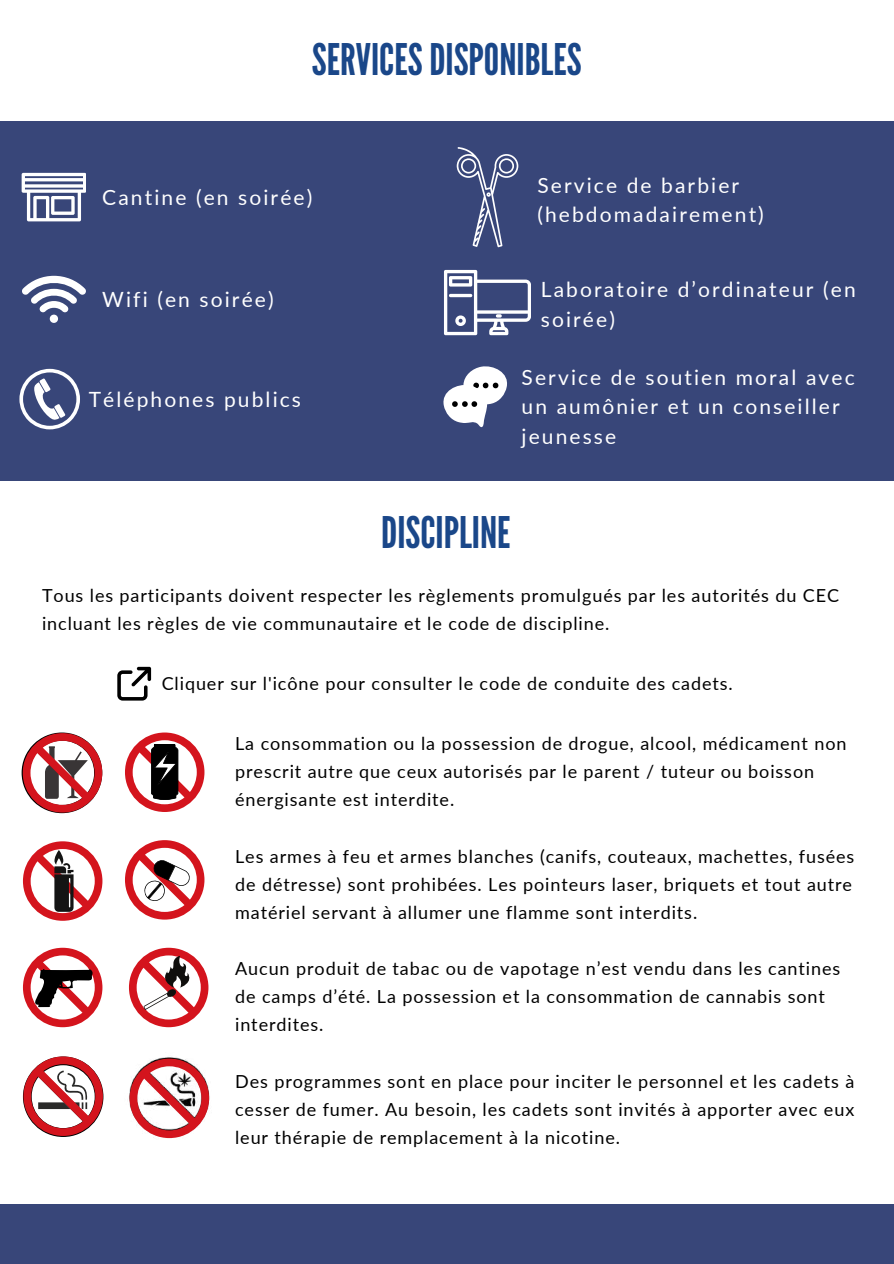
<style>
.page{position:relative;width:894px;height:1264px;background:#fff}
.page>*{position:absolute;margin:0;border:0;box-sizing:border-box;transform-origin:0 0}
.t1{font:43.5px "League Gothic";color:#1a4789}
.t2{font:21px/29.2px "Lato";letter-spacing:.1em;color:#fff}
.t3{font:18px/28.2px "Lato";letter-spacing:.05em;color:#000}
</style>
<div class="page">
<div style="left:0;top:122px;width:893px;height:359px;background:#384679"></div>
<svg style="left:22px;top:173px;width:64px;height:48px"></svg>
<svg style="left:456px;top:147px;width:62px;height:100px"></svg>
<svg style="left:22px;top:276px;width:64px;height:47px"></svg>
<svg style="left:19px;top:369px;width:61px;height:60px"></svg>
<svg style="left:443px;top:366px;width:64px;height:61px"></svg>
<svg style="left:23px;top:947px;width:79px;height:80px"></svg>
<svg style="left:129px;top:947px;width:79px;height:80px"></svg>
<svg style="left:125px;top:840px;width:79px;height:79px"></svg>
<svg style="left:125px;top:732px;width:79px;height:80px"></svg>
<svg style="left:117px;top:667px;width:34px;height:33px"></svg>
<svg style="left:444px;top:270px;width:86px;height:65px"></svg>
<div style="left:0;top:1204px;width:893px;height:59px;background:#384679"></div>
<svg style="left:22px;top:732px;width:80px;height:81px"></svg>
<img style="left:129px;top:1057px;width:81px;height:82px">
<svg style="left:130px;top:1058px;width:79px;height:80px"></svg>
<svg style="left:23px;top:1056px;width:80px;height:80px"></svg>
<svg style="left:23px;top:841px;width:79px;height:79px"></svg>
<h1 class="t1" style="left:312px;top:34px;width:271px">SERVICESDISPONIBLES</h1>
<p class="t2" style="left:102px;top:182px;width:211px">Cantine (en soirée)</p>
<p class="t2" style="left:537px;top:170px;width:228px">Service de barbier (hebdomadairement)</p>
<p class="t2" style="left:102px;top:284px;width:173px">Wifi (en soirée)</p>
<p class="t2" style="left:89px;top:384px;width:214px">Téléphones publics</p>
<p class="t2" style="left:540px;top:275px;width:316px">Laboratoire d’ordinateur (en soirée)</p>
<p class="t2" style="left:521px;top:362px;width:334px">Service de soutien moral avec un aumônier et un conseiller jeunesse</p>
<h1 class="t1" style="left:381px;top:507px;width:131px">DISCIPLINE</h1>
<p class="t3" style="left:42px;top:580px;width:798px">Tous les participants doivent respecter les règlements promulgués par les autorités du CEC incluant les règles de vie communautaire et le code de discipline.</p>
<p class="t3" style="left:162px;top:668px;width:572px">Cliquer sur l'icône pour consulter le code de conduite des cadets.</p>
<p class="t3" style="left:235px;top:729px;width:612px">La consommation ou la possession de drogue, alcool, médicament non prescrit autre que ceux autorisés par le parent / tuteur ou boisson énergisante est interdite.</p>
<p class="t3" style="left:235px;top:841px;width:620px">Les armes à feu et armes blanches (canifs, couteaux, machettes, fusées de détresse) sont prohibées. Les pointeurs laser, briquets et tout autre matériel servant à allumer une flamme sont interdits.</p>
<p class="t3" style="left:235px;top:954px;width:606px">Aucun produit de tabac ou de vapotage n’est vendu dans les cantines de camps d’été. La possession et la consommation de cannabis sont interdites.</p>
<p class="t3" style="left:235px;top:1066px;width:620px;text-align:justify">Des programmes sont en place pour inciter le personnel et les cadets à cesser de fumer. Au besoin, les cadets sont invités à apporter avec eux leur thérapie de remplacement à la nicotine.</p>
</div>
